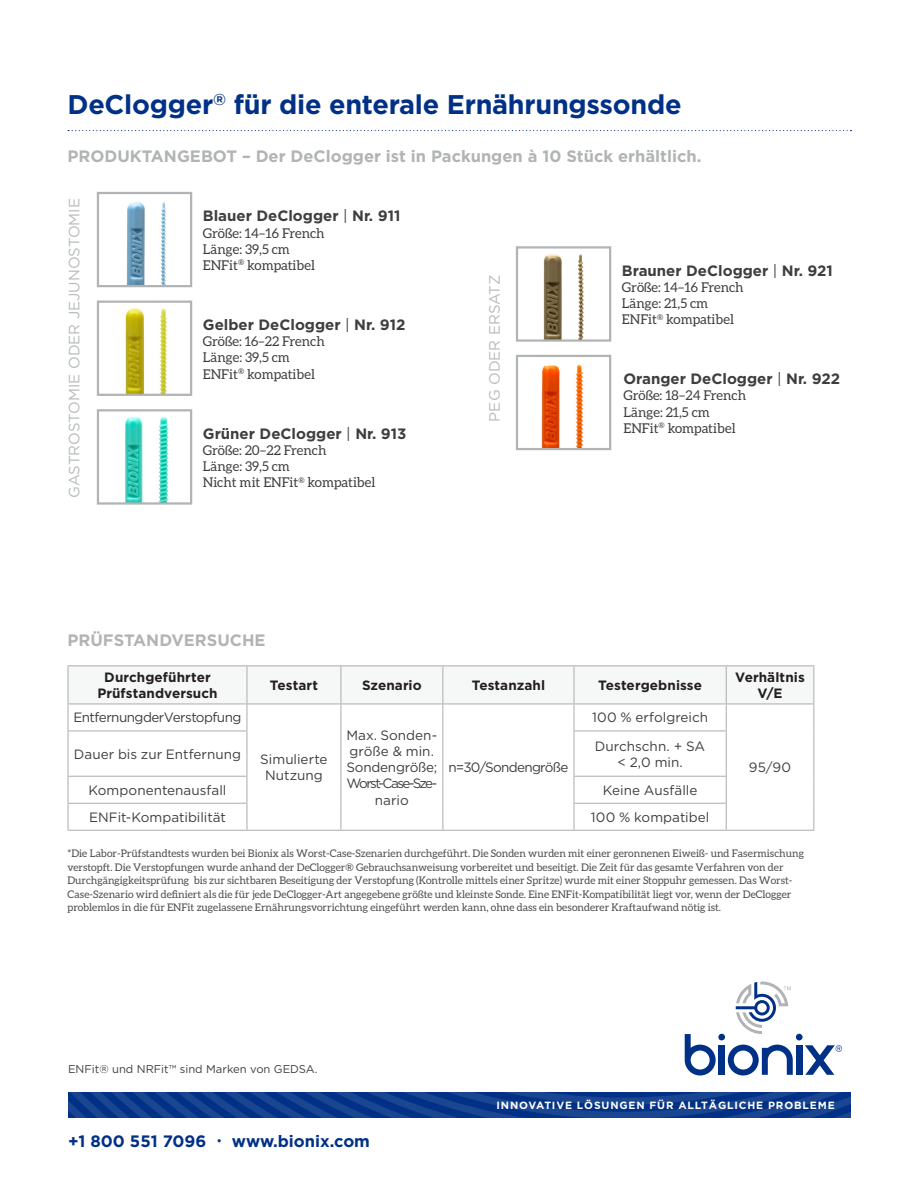
<style>
.page{position:relative;width:918px;height:1188px;background:#fff}
.page>*{position:absolute;margin:0;border:0;box-sizing:border-box;transform-origin:0 0}
.t1{font:700 27px "Gotham";letter-spacing:-.01em;color:#003186}
.t2{font:700 16.5px "Gotham";color:#b1b4b5}
.t3{font:700 16.5px "Gotham";color:#003186}
.t4{font:700 15px "Gotham";color:#3e3e3f}
.t5{font:15px "Gotham";color:#b7bbbb}
.t6{font:13.5px "Aleo";color:#3e3e3f}
.t7{font:13.5px/16.2px "Gotham";color:#3e3e3f;text-align:center}
.t8{font:700 13.5px/16.2px "Gotham";letter-spacing:.005em;color:#231f20;text-align:center}
.t9{font:13.5px "Gotham";letter-spacing:-.04em;color:#3e3e3f}
.t10{font:13.5px "Gotham";letter-spacing:-.05em;color:#3e3e3f}
.t11{font:11.25px "Gotham";color:#3e3e3f}
.t12{font:10.5px/13.5px "Aleo";color:#4b4c4d}
.t13{font:700 10.5px "Gotham";letter-spacing:.08em;color:#fff}
.s1{font-weight:400}
.s2{font-weight:400;font-size:12px}
</style>
<div class="page">
<svg style="left:68px;top:1092px;width:782px;height:26px;background:#0c3b8b"></svg>
<svg style="left:68px;top:130px;width:783px;height:1px"></svg>
<div style="left:796px;top:1045px;width:6px;height:30px;background:#003186"></div>
<div style="left:796px;top:1034px;width:7px;height:6px;background:#003186;border-radius:50%"></div>
<svg style="left:805px;top:1045px;width:37px;height:30px"></svg>
<svg style="left:685px;top:982px;width:108px;height:94px"></svg>
<img style="left:125px;top:416px;width:44px;height:86px">
<div style="left:97px;top:409px;width:95px;height:96px;border:2px solid #b1b4b5"></div>
<img style="left:125px;top:308px;width:42px;height:85px">
<div style="left:97px;top:301px;width:95px;height:95px;border:2px solid #b1b4b5"></div>
<img style="left:126px;top:202px;width:40px;height:82px">
<div style="left:97px;top:192px;width:95px;height:95px;border:2px solid #b1b4b5"></div>
<img style="left:543px;top:254px;width:41px;height:85px">
<div style="left:516px;top:246px;width:95px;height:96px;border:2px solid #b1b4b5"></div>
<img style="left:541px;top:364px;width:43px;height:83px">
<div style="left:516px;top:355px;width:95px;height:95px;border:2px solid #b1b4b5"></div>
<hr style="left:68px;top:665px;width:179px;height:1px;background:#b1b4b5">
<hr style="left:247px;top:665px;width:94px;height:1px;background:#b1b4b5">
<hr style="left:341px;top:665px;width:102px;height:1px;background:#b1b4b5">
<hr style="left:443px;top:665px;width:131px;height:1px;background:#b1b4b5">
<hr style="left:574px;top:665px;width:152px;height:1px;background:#b1b4b5">
<hr style="left:726px;top:665px;width:88px;height:1px;background:#b1b4b5">
<hr style="left:68px;top:731px;width:1px;height:45px;background:#b1b4b5">
<svg style="left:68px;top:777px;width:1px;height:53px"></svg>
<svg style="left:68px;top:666px;width:746px;height:65px"></svg>
<hr style="left:246px;top:731px;width:2px;height:45px;background:#b1b4b5">
<hr style="left:340px;top:731px;width:1px;height:45px;background:#b1b4b5">
<hr style="left:442px;top:731px;width:1px;height:45px;background:#b1b4b5">
<hr style="left:573px;top:731px;width:2px;height:45px;background:#b1b4b5">
<hr style="left:726px;top:731px;width:1px;height:45px;background:#b1b4b5">
<hr style="left:813px;top:731px;width:1px;height:45px;background:#b1b4b5">
<hr style="left:246px;top:777px;width:2px;height:26px;background:#b1b4b5">
<hr style="left:573px;top:777px;width:2px;height:26px;background:#b1b4b5">
<hr style="left:246px;top:804px;width:2px;height:26px;background:#b1b4b5">
<svg style="left:340px;top:776px;width:1px;height:54px"></svg>
<svg style="left:442px;top:776px;width:1px;height:54px"></svg>
<hr style="left:573px;top:804px;width:2px;height:26px;background:#b1b4b5">
<svg style="left:726px;top:777px;width:1px;height:53px"></svg>
<svg style="left:813px;top:776px;width:1px;height:54px"></svg>
<hr style="left:68px;top:730px;width:180px;height:1px;background:#b1b4b5">
<hr style="left:573px;top:730px;width:154px;height:1px;background:#b1b4b5">
<hr style="left:68px;top:776px;width:180px;height:1px;background:#b1b4b5">
<hr style="left:573px;top:776px;width:154px;height:1px;background:#b1b4b5">
<hr style="left:68px;top:803px;width:180px;height:1px;background:#b1b4b5">
<hr style="left:573px;top:803px;width:154px;height:1px;background:#b1b4b5">
<hr style="left:68px;top:830px;width:179px;height:1px;background:#b1b4b5">
<hr style="left:247px;top:830px;width:94px;height:1px;background:#b1b4b5">
<hr style="left:341px;top:830px;width:102px;height:1px;background:#b1b4b5">
<hr style="left:443px;top:830px;width:131px;height:1px;background:#b1b4b5">
<hr style="left:574px;top:830px;width:152px;height:1px;background:#b1b4b5">
<hr style="left:726px;top:830px;width:88px;height:1px;background:#b1b4b5">
<p class="t1" style="left:68px;top:89px;width:616px">DeClogger<sup>®</sup> für die enterale Ernährungssonde</p>
<p class="t2" style="left:68px;top:146px;width:635px">PRODUKTANGEBOT – Der DeClogger ist in Packungen à 10 Stück erhältlich.</p>
<p class="t5" style="left:66px;top:498px;width:302px;rotate:-90deg">GASTROSTOMIE ODER JEJUNOSTOMIE</p>
<p class="t4" style="left:203px;top:207px;width:199px">Blauer DeClogger <span class="s1">|</span> Nr. 911</p>
<p class="t6" style="left:203px;top:225px;width:123px">Größe: 14–16 French</p>
<p class="t6" style="left:203px;top:241px;width:89px">Länge: 39,5 cm</p>
<p class="t6" style="left:203px;top:257px;width:114px">ENFit<sup>®</sup> kompatibel</p>
<p class="t4" style="left:622px;top:262px;width:213px">Brauner DeClogger <span class="s1">|</span> Nr. 921</p>
<p class="t6" style="left:622px;top:280px;width:123px">Größe: 14–16 French</p>
<p class="t6" style="left:622px;top:296px;width:88px">Länge: 21,5 cm</p>
<p class="t6" style="left:622px;top:312px;width:114px">ENFit<sup>®</sup> kompatibel</p>
<p class="t5" style="left:486px;top:422px;width:148px;rotate:-90deg">PEG ODER ERSATZ</p>
<p class="t4" style="left:203px;top:316px;width:204px">Gelber DeClogger <span class="s1">|</span> Nr. 912</p>
<p class="t6" style="left:203px;top:334px;width:123px">Größe: 16–22 French</p>
<p class="t6" style="left:203px;top:350px;width:89px">Länge: 39,5 cm</p>
<p class="t6" style="left:203px;top:366px;width:114px">ENFit<sup>®</sup> kompatibel</p>
<p class="t4" style="left:624px;top:370px;width:218px">Oranger DeClogger <span class="s1">|</span> Nr. 922</p>
<p class="t6" style="left:624px;top:388px;width:124px">Größe: 18–24 French</p>
<p class="t6" style="left:624px;top:404px;width:88px">Länge: 21,5 cm</p>
<p class="t6" style="left:624px;top:420px;width:114px">ENFit<sup>®</sup> kompatibel</p>
<p class="t4" style="left:203px;top:425px;width:205px">Grüner DeClogger <span class="s1">|</span> Nr. 913</p>
<p class="t6" style="left:203px;top:442px;width:125px">Größe: 20–22 French</p>
<p class="t6" style="left:203px;top:459px;width:89px">Länge: 39,5 cm</p>
<p class="t6" style="left:203px;top:475px;width:174px">Nicht mit ENFit<sup>®</sup> kompatibel</p>
<p class="t2" style="left:68px;top:631px;width:200px">PRÜFSTANDVERSUCHE</p>
<p class="t8" style="left:97px;top:669px;width:122px">Durchgeführter<br>Prüfstandversuch</p>
<p class="t8" style="left:270px;top:677px;width:50px">Testart</p>
<p class="t8" style="left:362px;top:677px;width:61px">Szenario</p>
<p class="t8" style="left:472px;top:677px;width:75px">Testanzahl</p>
<p class="t8" style="left:598px;top:677px;width:105px">Testergebnisse</p>
<p class="t8" style="left:735px;top:669px;width:71px">Verhältnis<br>V/E</p>
<p class="t9" style="left:74px;top:710px;width:169px">Entfernung der Verstopfung</p>
<p class="t7" style="left:260px;top:751px;width:69px">Simulierte<br>Nutzung</p>
<p class="t7" style="left:592px;top:709px;width:118px">100 % erfolgreich</p>
<p class="t7" style="left:346px;top:727px;width:92px">Max. Sonden&shy;größe &amp; min.<br>Sondengröße;<br>Worst-Case-Sze&shy;nario</p>
<p class="t7" style="left:74px;top:746px;width:169px">Dauer bis zur Entfernung</p>
<p class="t7" style="left:595px;top:738px;width:112px">Durchschn. + SA &lt; 2,0 min.</p>
<p class="t7" style="left:89px;top:782px;width:139px">Komponentenausfall</p>
<p class="t7" style="left:603px;top:782px;width:96px">Keine Ausfälle</p>
<p class="t7" style="left:89px;top:809px;width:138px">ENFit-Kompatibilität</p>
<p class="t7" style="left:591px;top:809px;width:120px">100 % kompatibel</p>
<p class="t12" style="left:68px;top:847px;width:738px">*Die Labor-Prüfstandtests wurden bei Bionix als Worst-Case-Szenarien durchgeführt. Die Sonden wurden mit einer geronnenen Eiweiß- und Fasermischung verstopft. Die Verstopfungen wurde anhand der DeClogger® Gebrauchsanweisung vorbereitet und beseitigt. Die Zeit für das gesamte Verfahren von der Durchgängigkeitsprüfung bis zur sichtbaren Beseitigung der Verstopfung (Kontrolle mittels einer Spritze) wurde mit einer Stoppuhr gemessen. Das Worst-Case-Szenario wird definiert als die für jede DeClogger-Art angegebene größte und kleinste Sonde. Eine ENFit-Kompatibilität liegt vor, wenn der DeClogger problemlos in die für ENFit zugelassene Ernährungsvorrichtung eingeführt werden kann, ohne dass ein besonderer Kraftaufwand nötig ist.</p>
<p class="t10" style="left:448px;top:760px;width:122px">n=30/Sondengröße</p>
<p class="t7" style="left:749px;top:759px;width:44px">95/90</p>
<p class="t11" style="left:68px;top:1063px;width:251px">ENFit® und NRFit™ sind Marken von GEDSA.</p>
<p class="t3" style="left:68px;top:1131px;width:303px">+1 800 551 7096 <span class="s2">•</span> www.bionix.com</p>
<p class="t13" style="left:497px;top:1099px;width:340px">INNOVATIVE LÖSUNGEN FÜR ALLTÄGLICHE PROBLEME</p>
</div>
